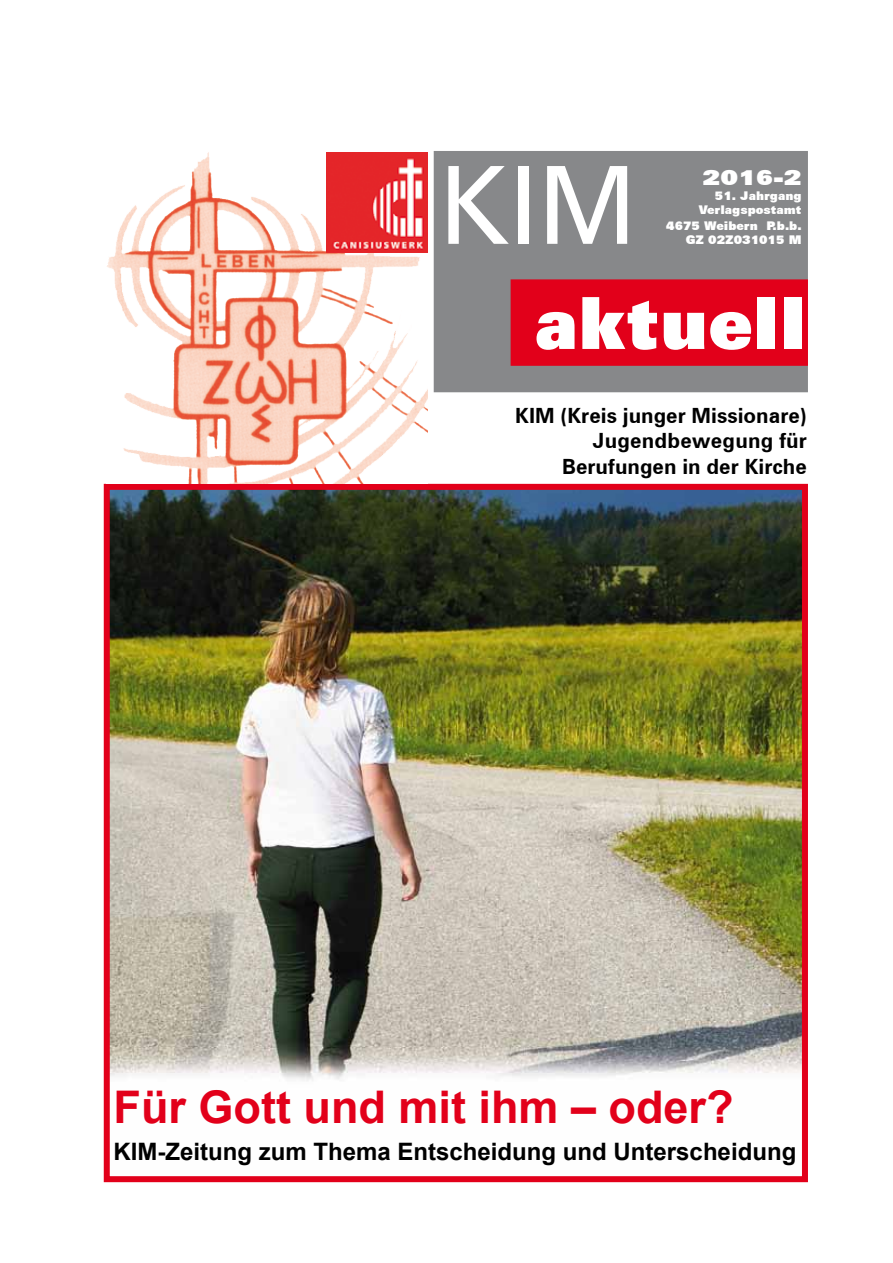
<style>
.page{position:relative;width:893px;height:1263px;background:#fff}
.page>*{position:absolute;margin:0;border:0;box-sizing:border-box;transform-origin:0 0}
.t1{font:108px "Zurich BT";color:#fff}
.t2{font:900 72px "Zurich BT";color:#fff}
.t3{font:700 45px "Arial";color:#e2001a}
.t4{font:700 24px "Arial";color:#000}
.t5{font:700 21px/25.2px "Zurich BT";color:#000;text-align:right}
.t6{font:900 21px "Zurich BT";color:#fff;scale:1.2 1}
.t7{font:900 12px/14.4px "Zurich BT";color:#fff;text-align:right}
</style>
<div class="page">
<img style="left:111px;top:491px;width:690px;height:590px">
<div style="left:104px;top:484px;width:704px;height:698px;border:6px solid #e2001a"></div>
<img style="left:107px;top:152px;width:320px;height:332px">
<div style="left:434px;top:151px;width:374px;height:241px;background:#87888a"></div>
<div style="left:511px;top:279px;width:297px;height:87px;background:#e2001a;border:2px solid #e2001a"></div>
<img style="left:327px;top:152px;width:100px;height:101px">
<h1 class="t1" style="left:439px;top:140px;width:198px">KIM</h1>
<p class="t6" style="left:703px;top:165px;width:84px">2016-2</p>
<p class="t7" style="left:699px;top:188px;width:104px">51. Jahrgang<br>Verlagspostamt</p>
<p class="t7" style="left:666px;top:218px;width:137px">4675 Weibern P.b.b.<br>GZ 02Z031015 M</p>
<h2 class="t2" style="left:534px;top:280px;width:274px">aktuell</h2>
<p class="t5" style="left:515px;top:403px;width:293px">KIM (Kreis junger Missionare)<br>Jugendbewegung für<br>Berufungen in der Kirche</p>
<h3 class="t3" style="left:114px;top:1077px;width:622px">Für Gott und mit ihm – oder?</h3>
<p class="t4" style="left:114px;top:1136px;width:684px">KIM-Zeitung zum Thema Entscheidung und Unterscheidung</p>
</div>
